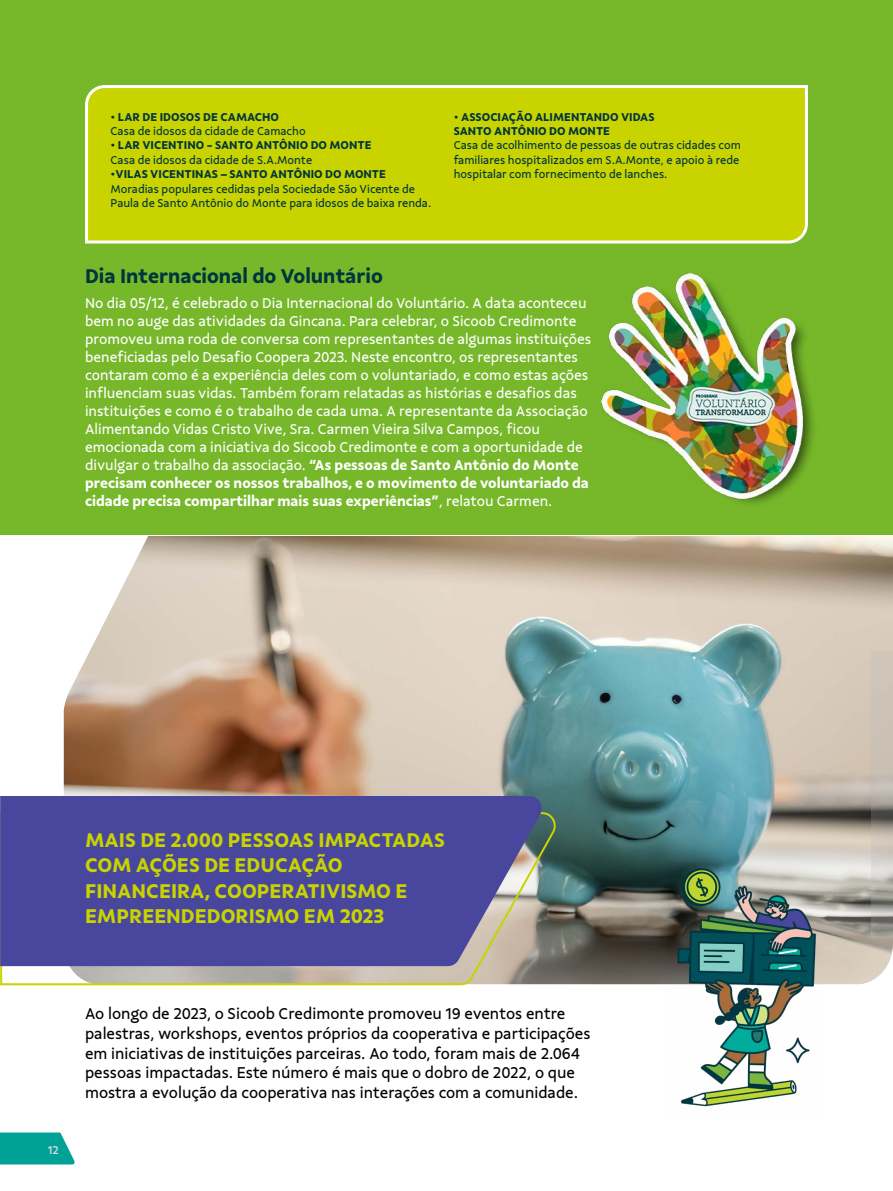
<style>
.page{position:relative;width:893px;height:1191px;background:#fff}
.page>*{position:absolute;margin:0;border:0;box-sizing:border-box;transform-origin:0 0}
.t1{font:700 21px/25.2px "Sicoob Sans RC";color:#c8d300}
.t2{font:700 21px "Sicoob Sans RC";color:#00353d}
.t3{font:16.5px/19.8px "Sicoob Sans RC";color:#000}
.t4{font:15px/18px "Sicoob Sans RC";color:#fff}
.t5{font:12px/14.4px "Sicoob Sans RC";color:#00353d}
.t6{font:700 12px/14.4px "Sicoob Sans RC";color:#00353d}
.t7{font:500 12px "Sicoob Sans RC";color:#deddde}
.s1{font-weight:700}
</style>
<div class="page">
<svg style="left:0;top:1132px;width:75px;height:32px;background:#1baba0"></svg>
<div style="left:0;top:0;width:893px;height:535px;background:#76b82a"></div>
<img style="left:64px;top:536px;width:829px;height:448px">
<svg style="left:0;top:811px;width:561px;height:175px;background:#b0b099"></svg>
<svg style="left:0;top:796px;width:545px;height:170px;background:#514f9d"></svg>
<div style="left:85px;top:85px;width:723px;height:159px;background:#c8d300"></div>
<img style="left:601px;top:273px;width:213px;height:231px">
<img style="left:669px;top:863px;width:154px;height:244px">
<svg style="left:872px;top:651px;width:21px;height:283px;background:#b9b2a8"></svg>
<p class="t6" style="left:111px;top:109px;width:170px">• LAR DE IDOSOS DE CAMACHO</p>
<p class="t5" style="left:111px;top:124px;width:197px">Casa de idosos da cidade de Camacho</p>
<p class="t6" style="left:111px;top:138px;width:262px">• LAR VICENTINO - SANTO ANTÔNIO DO MONTE</p>
<p class="t5" style="left:111px;top:152px;width:203px">Casa de idosos da cidade de S.A.Monte</p>
<p class="t6" style="left:111px;top:167px;width:277px">•VILAS VICENTINAS – SANTO ANTÔNIO DO MONTE</p>
<p class="t5" style="left:111px;top:181px;width:322px">Moradias populares cedidas pela Sociedade São Vicente de<br>Paula de Santo Antônio do Monte para idosos de baixa renda.</p>
<p class="t6" style="left:454px;top:109px;width:202px">• ASSOCIAÇÃO ALIMENTANDO VIDAS<br>SANTO ANTÔNIO DO MONTE</p>
<p class="t5" style="left:454px;top:138px;width:289px">Casa de acolhimento de pessoas de outras cidades com familiares hospitalizados em S.A.Monte, e apoio à rede hospitalar com fornecimento de lanches.</p>
<h1 class="t2" style="left:85px;top:263px;width:299px">Dia Internacional do Voluntário</h1>
<p class="t4" style="left:85px;top:294px;width:508px">No dia 05/12, é celebrado o Dia Internacional do Voluntário. A data aconteceu bem no auge das atividades da Gincana. Para celebrar, o Sicoob Credimonte promoveu uma roda de conversa com representantes de algumas instituições beneficiadas pelo Desafio Coopera 2023. Neste encontro, os representantes contaram como é a experiência deles com o voluntariado, e como estas ações influenciam suas vidas. Também foram relatadas as histórias e desafios das instituições e como é o trabalho de cada uma. A representante da Associação Alimentando Vidas Cristo Vive, Sra. Carmen Vieira Silva Campos, ficou emocionada com a iniciativa do Sicoob Credimonte e com a oportunidade de divulgar o trabalho da associação. <span class="s1">“As pessoas de Santo Antônio do Monte precisam conhecer os nossos trabalhos, e o movimento de voluntariado da cidade precisa compartilhar mais suas experiências”</span>, relatou Carmen.</p>
<h1 class="t1" style="left:85px;top:827px;width:362px">MAIS DE 2.000 PESSOAS IMPACTADAS<br>COM AÇÕES DE EDUCAÇÃO<br>FINANCEIRA, COOPERATIVISMO E<br>EMPREENDEDORISMO EM 2023</h1>
<p class="t7" style="left:48px;top:1142px;width:12px">12</p>
<p class="t3" style="left:85px;top:1003px;width:507px">Ao longo de 2023, o Sicoob Credimonte promoveu 19 eventos entre palestras, workshops, eventos próprios da cooperativa e participações em iniciativas de instituições parceiras. Ao todo, foram mais de 2.064 pessoas impactadas. Este número é mais que o dobro de 2022, o que mostra a evolução da cooperativa nas interações com a comunidade.</p>
</div>
